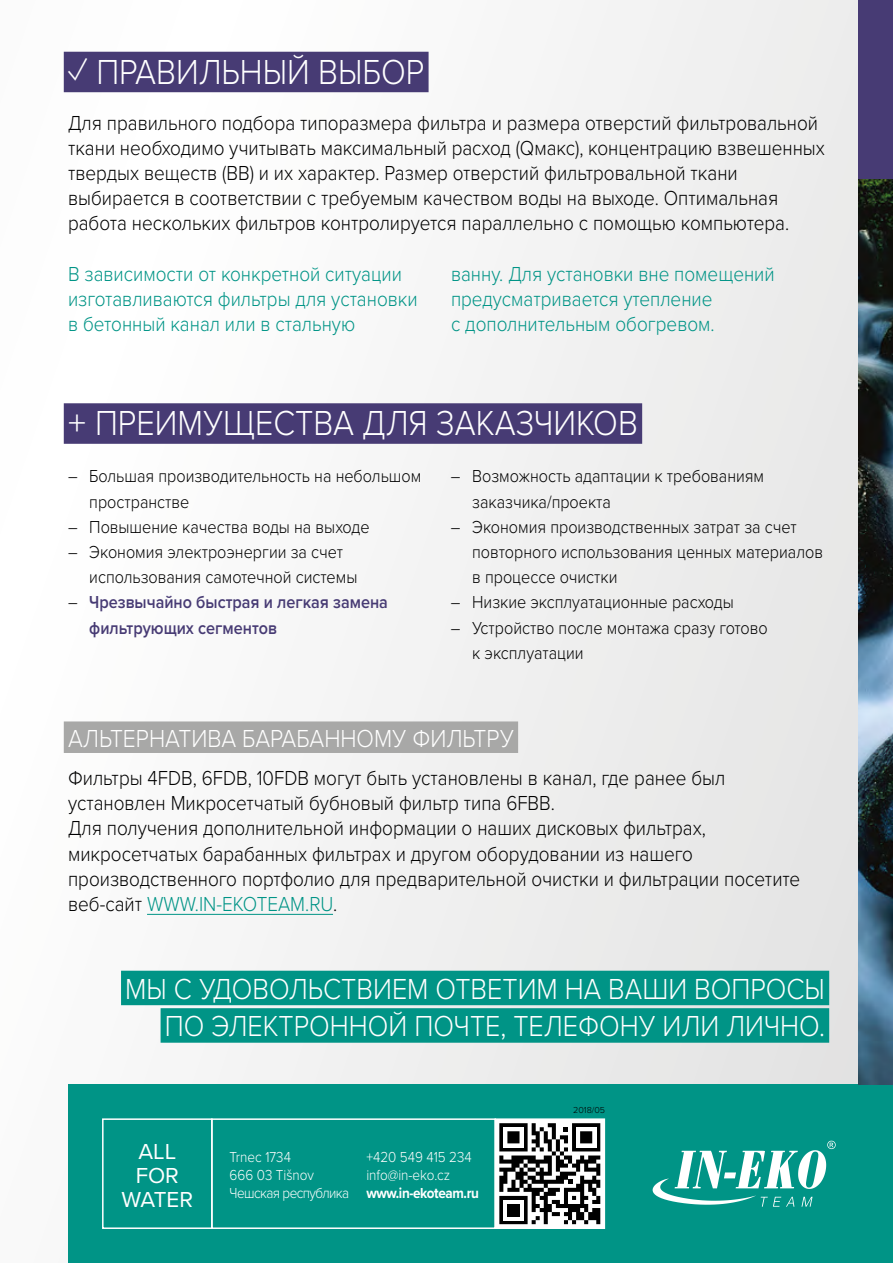
<style>
.page{position:relative;width:893px;height:1263px;background:#fff}
.page>*{position:absolute;margin:0;border:0;box-sizing:border-box;transform-origin:0 0}
.t1{font:300 36px "Proxima Nova";color:#fff}
.t2{font:300 30px/37.5px "Proxima Nova";color:#fff;text-align:right;scale:.9 1}
.t3{font:300 25.5px "Proxima Nova";color:#fff;scale:.9 1}
.t4{font:22.5px/24px "Proxima Nova";color:#fff;text-align:center}
.t5{font:300 21px/25.2px "Proxima Nova";color:#000;scale:.9 1}
.t6{font:300 21px/25.2px "Proxima Nova";color:#009486;scale:.9 1}
.t7{font:300 18px/25.2px "Proxima Nova";color:#000;scale:.9 1}
.t8{font:600 18px/25.2px "Proxima Nova";color:#473b74;scale:.9 1}
.t9{font:300 15px/18px "Proxima Nova";letter-spacing:-.04em;color:#fff;scale:.9 1}
.t10{font:300 15px/18px "Proxima Nova";color:#fff;scale:.9 1}
.t11{font:700 15px "Proxima Nova";letter-spacing:-.025em;color:#fff;scale:.9 1}
.t12{font:300 9px "Proxima Nova";color:#000}
.s1{font-weight:300;color:#000}
.s2{color:#009486}
</style>
<div class="page">
<div style="left:0;top:0;width:893px;height:1263px;background:linear-gradient(to right,#fff,#e5e5e5)"></div>
<div style="left:68px;top:1084px;width:825px;height:179px;background:#009486"></div>
<img style="left:859px;top:179px;width:34px;height:905px">
<div style="left:859px;top:0;width:34px;height:179px;background:#473b74"></div>
<svg style="left:653px;top:1141px;width:183px;height:66px"></svg>
<div style="left:102px;top:1118px;width:111px;height:111px;border:2px solid #fff"></div>
<div style="left:64px;top:52px;width:365px;height:40px;background:#473b74"></div>
<div style="left:64px;top:721px;width:454px;height:32px;background:#a8a8a7"></div>
<hr style="left:147px;top:914px;width:186px;height:1px;background:#009486">
<div style="left:121px;top:971px;width:708px;height:34px;background:#009486"></div>
<div style="left:161px;top:1008px;width:668px;height:35px;background:#009486"></div>
<div style="left:64px;top:403px;width:578px;height:41px;background:#473b74"></div>
<div style="left:211px;top:1118px;width:285px;height:111px;border:2px solid #fff"></div>
<div style="left:495px;top:1119px;width:109px;height:109px;background:linear-gradient(to right,#fff,#fff)"></div>
<svg style="left:499px;top:1123px;width:101px;height:101px;background:#787878"></svg>
<div style="left:495px;top:1118px;width:110px;height:111px;border:2px solid #fff"></div>
<h1 class="t1" style="left:68px;top:45px;width:358px">✓ ПРАВИЛЬНЫЙ ВЫБОР</h1>
<p class="t5" style="left:68px;top:109px;width:842px">Для правильного подбора типоразмера фильтра и размера отверстий фильтровальной ткани необходимо учитывать максимальный расход (Qмакс), концентрацию взвешенных твердых веществ (ВВ) и их характер. Размер отверстий фильтровальной ткани выбирается в соответствии с требуемым качеством воды на выходе. Оптимальная работа нескольких фильтров контролируется параллельно с помощью компьютера.</p>
<p class="t6" style="left:68px;top:260px;width:390px">В зависимости от конкретной ситуации изготавливаются фильтры для установки в бетонный канал или в стальную</p>
<p class="t6" style="left:451px;top:260px;width:361px">ванну. Для установки вне помещений предусматривается утепление<br>с дополнительным обогревом.</p>
<h1 class="t1" style="left:68px;top:396px;width:571px">+ ПРЕИМУЩЕСТВА ДЛЯ ЗАКАЗЧИКОВ</h1>
<p class="t7" style="left:89px;top:463px;width:370px;text-indent:-21px">– Большая производительность на небольшом пространстве</p>
<p class="t7" style="left:68px;top:513px;width:337px">– Повышение качества воды на выходе</p>
<p class="t7" style="left:89px;top:538px;width:299px;text-indent:-21px">– Экономия электроэнергии за счет использования самотечной системы</p>
<p class="t8" style="left:89px;top:589px;width:333px;text-indent:-21px"><span class="s1">–</span> Чрезвычайно быстрая и легкая замена фильтрующих сегментов</p>
<p class="t7" style="left:472px;top:463px;width:326px;text-indent:-21px">– Возможность адаптации к требованиям заказчика/проекта</p>
<p class="t7" style="left:472px;top:513px;width:391px;text-indent:-21px">– Экономия производственных затрат за счет повторного использования ценных материалов в процессе очистки</p>
<p class="t7" style="left:451px;top:589px;width:316px">– Низкие эксплуатационные расходы</p>
<p class="t7" style="left:472px;top:614px;width:330px;text-indent:-21px">– Устройство после монтажа сразу готово к эксплуатации</p>
<p class="t3" style="left:68px;top:719px;width:497px">АЛЬТЕРНАТИВА БАРАБАННОМУ ФИЛЬТРУ</p>
<p class="t5" style="left:68px;top:764px;width:815px">Фильтры 4FDB, 6FDB, 10FDB могут быть установлены в канал, где ранее был установлен Микросетчатый бубновый фильтр типа 6FBB.<br>Для получения дополнительной информации о наших дисковых фильтрах, микросетчатых барабанных фильтрах и другом оборудовании из нашего производственного портфолио для предварительной очистки и фильтрации посетите веб-сайт <span class="s2">WWW.IN-EKOTEAM.RU</span>.</p>
<h2 class="t2" style="left:125px;top:968px;width:779px">МЫ С УДОВОЛЬСТВИЕМ ОТВЕТИМ НА ВАШИ ВОПРОСЫ<br>ПО ЭЛЕКТРОННОЙ ПОЧТЕ, ТЕЛЕФОНУ ИЛИ ЛИЧНО.</h2>
<p class="t4" style="left:122px;top:1138px;width:73px">ALL<br>FOR<br>WATER</p>
<p class="t9" style="left:230px;top:1147px;width:134px">Trnec 1734<br>666 03 Tišnov<br>Чешская республика</p>
<p class="t10" style="left:366px;top:1147px;width:119px">+420 549 415 234 info@in-eko.cz</p>
<p class="t11" style="left:366px;top:1181px;width:127px">www.in-ekoteam.ru</p>
<p class="t12" style="left:573px;top:1103px;width:33px">2018/05</p>
</div>
